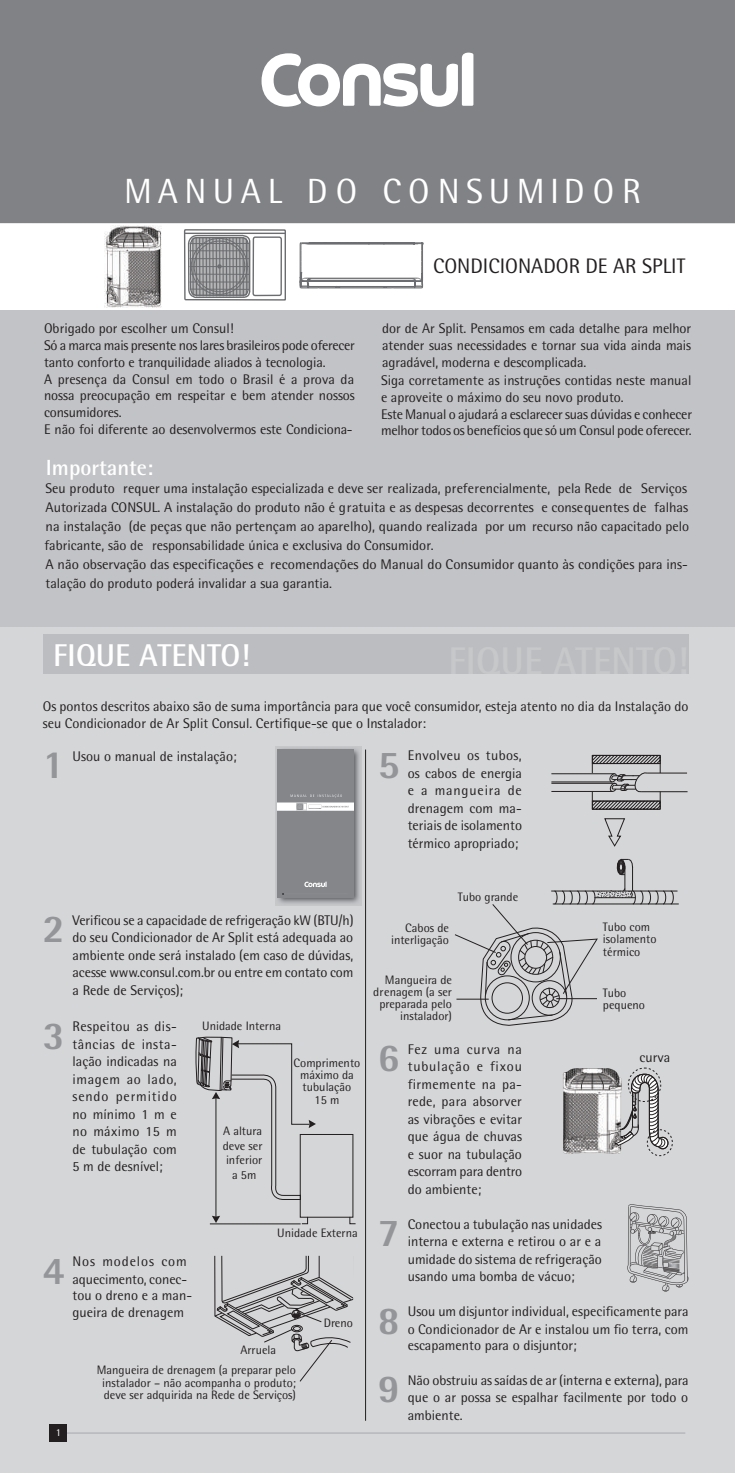
<style>
.page{position:relative;width:735px;height:1474px;background:#fff}
.page>*{position:absolute;margin:0;border:0;box-sizing:border-box;transform-origin:0 0}
.t1{font:800 39.38px "Rotis Semi Sans";color:#939598}
.t2{font:35px "Rotis Semi Sans";letter-spacing:.19em;color:#fff}
.t3{font:700 31.5px "Rotis Semi Sans";color:#fff}
.t4{font:700 21.88px "Rotis Semi Sans";color:#fff}
.t5{font:21px "Rotis Semi Sans";color:#231f20}
.t6{font:14px/17.5px "Rotis Semi Sans";color:#231f20;text-align:justify}
.t7{font:14px "Rotis Semi Sans";letter-spacing:-.02em;color:#231f20}
.t8{font:12.25px/12.2px "Rotis Semi Sans";color:#231f20}
.t9{font:10.5px "Rotis Semi Sans";color:#fff}
</style>
<div class="page">
<div style="left:1px;top:625px;width:733px;height:847px;background:#d5d6d8"></div>
<div style="left:0;top:310px;width:734px;height:316px;background:#c2c3c6"></div>
<svg style="left:196px;top:1036px;width:160px;height:188px"></svg>
<hr style="left:646px;top:772px;width:40px;height:1px;background:#231f20">
<hr style="left:640px;top:791px;width:47px;height:1px;background:#231f20">
<hr style="left:551px;top:791px;width:61px;height:1px;background:#231f20">
<hr style="left:592px;top:809px;width:67px;height:1px;background:#231f20">
<hr style="left:552px;top:903px;width:126px;height:1px;background:#231f20">
<hr style="left:551px;top:890px;width:126px;height:1px;background:#231f20">
<svg style="left:604px;top:818px;width:21px;height:29px"></svg>
<svg style="left:627px;top:1204px;width:61px;height:87px"></svg>
<img style="left:275px;top:746px;width:86px;height:159px">
<div style="left:43px;top:634px;width:645px;height:39px;background:#bcbdc0"></div>
<svg style="left:214px;top:1255px;width:139px;height:126px"></svg>
<svg style="left:455px;top:858px;width:218px;height:168px"></svg>
<hr style="left:365px;top:749px;width:1px;height:671px;background:#231f20">
<hr style="left:551px;top:783px;width:63px;height:1px;background:#231f20">
<hr style="left:551px;top:781px;width:60px;height:1px;background:#231f20">
<svg style="left:591px;top:755px;width:69px;height:54px"></svg>
<hr style="left:551px;top:773px;width:63px;height:1px;background:#231f20">
<img style="left:277px;top:749px;width:76px;height:148px">
<div style="left:0;top:0;width:734px;height:223px;background:#808285"></div>
<hr style="left:66px;top:1432px;width:619px;height:1px;background:#a8a9ad">
<div style="left:50px;top:1424px;width:17px;height:17px;background:#231f20"></div>
<svg style="left:183px;top:52px;width:290px;height:249px"></svg>
<img style="left:104px;top:226px;width:58px;height:82px">
<img style="left:562px;top:1068px;width:48px;height:86px">
<svg style="left:610px;top:1067px;width:62px;height:89px"></svg>
<h2 class="t2" style="left:124px;top:170px;width:518px">MANUAL DO CONSUMIDOR</h2>
<p class="t6" style="left:44px;top:320px;width:312px;line-height:16.8px;text-align:left">Obrigado por escolher um Consul!<br>Só a marca mais presente nos lares brasileiros pode oferecer tanto conforto e tranquilidade aliados à tecnologia.<br>A presença da Consul em todo o Brasil é a prova da nossa preocupação em respeitar e bem atender nossos consumidores.</p>
<h3 class="t5" style="left:433px;top:253px;width:253px">CONDICIONADOR DE AR SPLIT</h3>
<p class="t6" style="left:382px;top:320px;width:310px;line-height:16.8px">dor de Ar Split. Pensamos em cada detalhe para melhor atender suas necessidades e tornar sua vida ainda mais agradável, moderna e descomplicada.</p>
<p class="t6" style="left:381px;top:371px;width:312px;line-height:16.8px;text-align:left">Siga corretamente as instruções contidas neste manual e aproveite o máximo do seu novo produto.<br>Este Manual o ajudará a esclarecer suas dúvidas e conhecer</p>
<p class="t6" style="left:44px;top:420px;width:310px">E não foi diferente ao desenvolvermos este Condiciona-</p>
<p class="t7" style="left:381px;top:422px;width:312px">melhor todos os benefícios que só um Consul pode oferecer.</p>
<h3 class="t4" style="left:46px;top:454px;width:109px">Importante:</h3>
<p class="t6" style="left:640px;top:479px;width:47px">Serviços</p>
<p class="t6" style="left:44px;top:479px;width:646px;line-height:18.9px;text-align:left">Seu produto requer uma instalação especializada e deve ser realizada, preferencialmente, pela Rede de Autorizada CONSUL. A instalação do produto não é gratuita e as despesas decorrentes e consequentes de falhas na instalação (de peças que não pertençam ao aparelho), quando realizada por um recurso não capacitado pelo fabricante, são de responsabilidade única e exclusiva do Consumidor.<br>A não observação das especificações e recomendações do Manual do Consumidor quanto às condições para ins-</p>
<p class="t6" style="left:46px;top:574px;width:288px">talação do produto poderá invalidar a sua garantia.</p>
<h3 class="t3" style="left:53px;top:635px;width:198px">FIQUE ATENTO!</h3>
<p class="t6" style="left:43px;top:697px;width:647px;line-height:16.8px">Os pontos descritos abaixo são de suma importância para que você consumidor, esteja atento no dia da Instalação do seu Condicionador de Ar Split Consul. Certifique-se que o Instalador:</p>
<h1 class="t1" style="left:43px;top:739px;width:23px">1</h1>
<p class="t6" style="left:72px;top:747px;width:165px">Usou o manual de instalação;</p>
<h1 class="t1" style="left:378px;top:739px;width:23px">5</h1>
<p class="t6" style="left:407px;top:746px;width:116px">Envolveu os tubos, os cabos de energia e a mangueira de drenagem com ma&shy;teriais de isolamento térmico apropriado;</p>
<h1 class="t1" style="left:43px;top:903px;width:23px">2</h1>
<p class="t6" style="left:72px;top:911px;width:282px">Verificou se a capacidade de refrigeração kW (BTU/h) do seu Condicionador de Ar Split está adequada ao ambiente onde será instalado (em caso de dúvidas, acesse www.consul.com.br ou entre em contato com a Rede de Serviços);</p>
<h1 class="t1" style="left:43px;top:1010px;width:23px">3</h1>
<p class="t6" style="left:72px;top:1017px;width:106px">Respeitou as dis&shy;tâncias de insta&shy;lação indicadas na imagem ao lado, sendo permitido no mínimo 1 m e no máximo 15 m de tubulação com 5 m de desnível;</p>
<p class="t8" style="left:202px;top:1019px;width:80px">Unidade Interna</p>
<p class="t8" style="left:293px;top:1056px;width:68px;text-align:center">Comprimento máximo da tubulação<br>15 m</p>
<p class="t8" style="left:222px;top:1123px;width:41px;line-height:14.7px;text-align:center">A altura deve ser inferior a 5m</p>
<h1 class="t1" style="left:43px;top:1245px;width:23px">4</h1>
<p class="t6" style="left:72px;top:1252px;width:116px">Nos modelos com aquecimento, conec-</p>
<p class="t6" style="left:72px;top:1286px;width:121px;line-height:16.8px">tou o dreno e a man&shy;gueira de drenagem</p>
<p class="t8" style="left:277px;top:1226px;width:82px">Unidade Externa</p>
<p class="t8" style="left:323px;top:1316px;width:31px">Dreno</p>
<p class="t9" style="left:56px;top:1426px;width:7px">1</p>
<p class="t8" style="left:97px;top:1339px;width:201px;line-height:20.3px;text-indent:143px">Arruela<br>Mangueira de drenagem (a preparar pelo</p>
<p class="t8" style="left:102px;top:1376px;width:195px">instalador – não acompanha o produto; deve ser adquirida na Rede de Serviços)</p>
<p class="t8" style="left:457px;top:891px;width:62px">Tubo grande</p>
<p class="t8" style="left:391px;top:921px;width:59px;text-align:right">Cabos de interligação</p>
<p class="t8" style="left:373px;top:973px;width:80px;text-align:right">Mangueira de drenagem (a ser preparada pelo instalador)</p>
<p class="t8" style="left:602px;top:920px;width:55px">Tubo com isolamento térmico</p>
<p class="t8" style="left:602px;top:986px;width:44px">Tubo pequeno</p>
<h1 class="t1" style="left:378px;top:1032px;width:23px">6</h1>
<p class="t6" style="left:407px;top:1040px;width:116px">Fez uma curva na tubulação e fixou firmemente na pa&shy;rede, para absorver as vibrações e evitar que água de chuvas e suor na tubulação escorram para dentro do ambiente;</p>
<h1 class="t1" style="left:378px;top:1207px;width:23px">7</h1>
<p class="t6" style="left:407px;top:1214px;width:196px">Conectou a tubulação nas unidades interna e externa e retirou o ar e a umidade do sistema de refrigeração usando uma bomba de vácuo;</p>
<p class="t6" style="left:639px;top:1048px;width:32px">curva</p>
<h1 class="t1" style="left:378px;top:1295px;width:23px">8</h1>
<p class="t6" style="left:407px;top:1302px;width:282px">Usou um disjuntor individual, especificamente para o Condicionador de Ar e instalou um fio terra, com escapamento para o disjuntor;</p>
<h1 class="t1" style="left:378px;top:1363px;width:23px">9</h1>
<p class="t6" style="left:407px;top:1370px;width:282px">Não obstruiu as saídas de ar (interna e externa), para que o ar possa se espalhar facilmente por todo o ambiente.</p>
</div>
